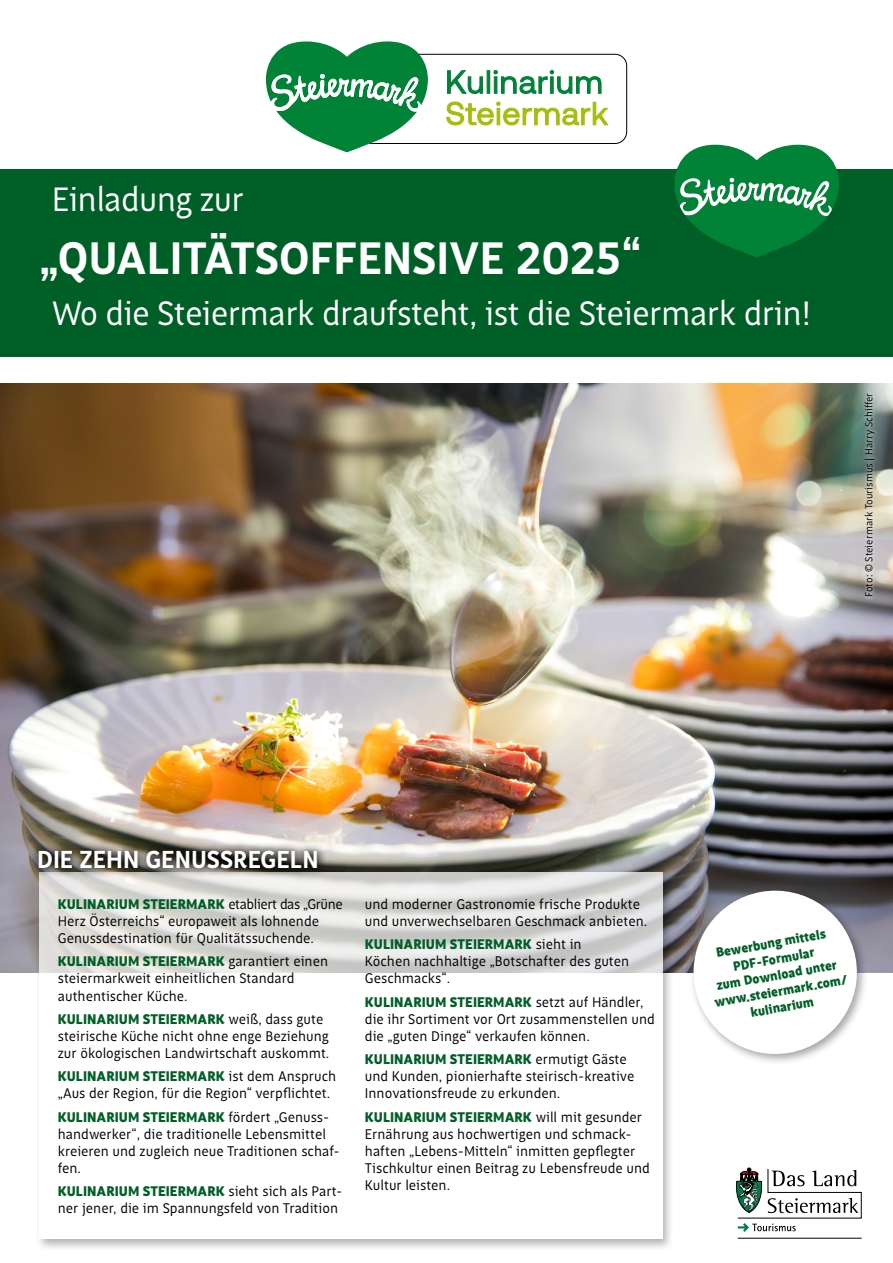
<style>
.page{position:relative;width:893px;height:1263px;background:#fff}
.page>*{position:absolute;margin:0;border:0;box-sizing:border-box;transform-origin:0 0}
.t1{font:700 46.5px "Saya FY";color:#fff}
.t2{font:34.5px "Saya FY";letter-spacing:-.02em;color:#fff}
.t3{font:700 25.2px "Saya FY";color:#fff}
.t4{font:14.25px/17.1px "Saya FY";color:#000}
.t5{font:900 13.5px/16.2px "Saya FY";color:#005f27;text-align:center}
.t6{font:10.5px "Saya FY";color:#000}
.s1{font-weight:900;color:#005f27}
</style>
<div class="page">
<img style="left:0;top:384px;width:893px;height:588px">
<div style="left:35px;top:869px;width:640px;height:383px;background:#000;opacity:.4"></div>
<svg style="left:39px;top:872px;width:623px;height:367px"></svg>
<svg style="left:862px;top:390px;width:16px;height:210px;background:#abb1a8"></svg>
<div style="left:0;top:169px;width:893px;height:188px;background:#005f27"></div>
<hr style="left:738px;top:1238px;width:124px;height:1px;background:#000">
<svg style="left:736px;top:1167px;width:126px;height:65px"></svg>
<svg style="left:29px;top:841px;width:297px;height:37px;background:#706d65"></svg>
<div style="left:688px;top:886px;width:180px;height:179px;background:#000;opacity:.35"></div>
<svg style="left:687px;top:884px;width:176px;height:176px"></svg>
<svg style="left:674px;top:145px;width:165px;height:112px"></svg>
<div style="left:360px;top:54px;width:267px;height:90px;border:1px solid #000;border-radius:12px"></div>
<svg style="left:266px;top:41px;width:162px;height:111px"></svg>
<svg style="left:446px;top:101px;width:163px;height:25px"></svg>
<svg style="left:447px;top:70px;width:155px;height:24px"></svg>
<h2 class="t2" style="left:52px;top:179px;width:194px">Einladung zur</h2>
<h1 class="t1" style="left:39px;top:229px;width:604px">„QUALITÄTSOFFENSIVE 2025“</h1>
<h2 class="t2" style="left:52px;top:293px;width:761px">Wo die Steiermark draufsteht, ist die Steiermark drin!</h2>
<p class="t6" style="left:862px;top:597px;width:206px;rotate:-90deg">Foto: © Steiermark Tourismus | Harry Schiffer</p>
<h3 class="t3" style="left:37px;top:844px;width:283px">DIE ZEHN GENUSSREGELN</h3>
<p class="t4" style="left:58px;top:895px;width:286px"><span class="s1">KULINARIUM STEIERMARK</span> etabliert das „Grüne<br>Herz Österreichs“ europaweit als lohnende<br>Genussdestination für Qualitätssuchende.</p>
<p class="t4" style="left:58px;top:952px;width:272px"><span class="s1">KULINARIUM STEIERMARK</span> garantiert einen steiermarkweit einheitlichen Standard authentischer Küche.</p>
<p class="t4" style="left:58px;top:1010px;width:273px"><span class="s1">KULINARIUM STEIERMARK</span> weiß, dass gute steirische Küche nicht ohne enge Beziehung zur ökologischen Landwirtschaft auskommt.</p>
<p class="t4" style="left:58px;top:1068px;width:280px"><span class="s1">KULINARIUM STEIERMARK</span> ist dem Anspruch „Aus der Region, für die Region“ verpflichtet.</p>
<p class="t4" style="left:58px;top:1108px;width:284px"><span class="s1">KULINARIUM STEIERMARK</span> fördert „Genuss&shy;handwerker“, die traditionelle Lebensmittel kreieren und zugleich neue Traditionen schaf&shy;fen.</p>
<p class="t4" style="left:58px;top:1182px;width:286px"><span class="s1">KULINARIUM STEIERMARK</span> sieht sich als Part&shy;ner jener, die im Spannungsfeld von Tradition</p>
<p class="t4" style="left:365px;top:895px;width:284px">und moderner Gastronomie frische Produkte und unverwechselbaren Geschmack anbieten.</p>
<p class="t4" style="left:365px;top:935px;width:266px"><span class="s1">KULINARIUM STEIERMARK</span> sieht in<br>Köchen nachhaltige „Botschafter des guten<br>Geschmacks“.</p>
<p class="t4" style="left:365px;top:993px;width:291px"><span class="s1">KULINARIUM STEIERMARK</span> setzt auf Händler, die ihr Sortiment vor Ort zusammenstellen und die „guten Dinge“ verkaufen können.</p>
<p class="t4" style="left:365px;top:1050px;width:271px"><span class="s1">KULINARIUM STEIERMARK</span> ermutigt Gäste und Kunden, pionierhafte steirisch-kreative<br>Innovationsfreude zu erkunden.</p>
<p class="t4" style="left:365px;top:1108px;width:286px"><span class="s1">KULINARIUM STEIERMARK</span> will mit gesunder Ernährung aus hochwertigen und schmack&shy;haften „Lebens-Mitteln“ inmitten gepflegter Tischkultur einen Beitrag zu Lebensfreude und Kultur leisten.</p>
<p class="t5" style="left:705px;top:946px;width:136px;rotate:-10deg">Bewerbung mittels<br>PDF-Formular<br>zum Download unter www.steiermark.com/ kulinarium</p>
</div>
